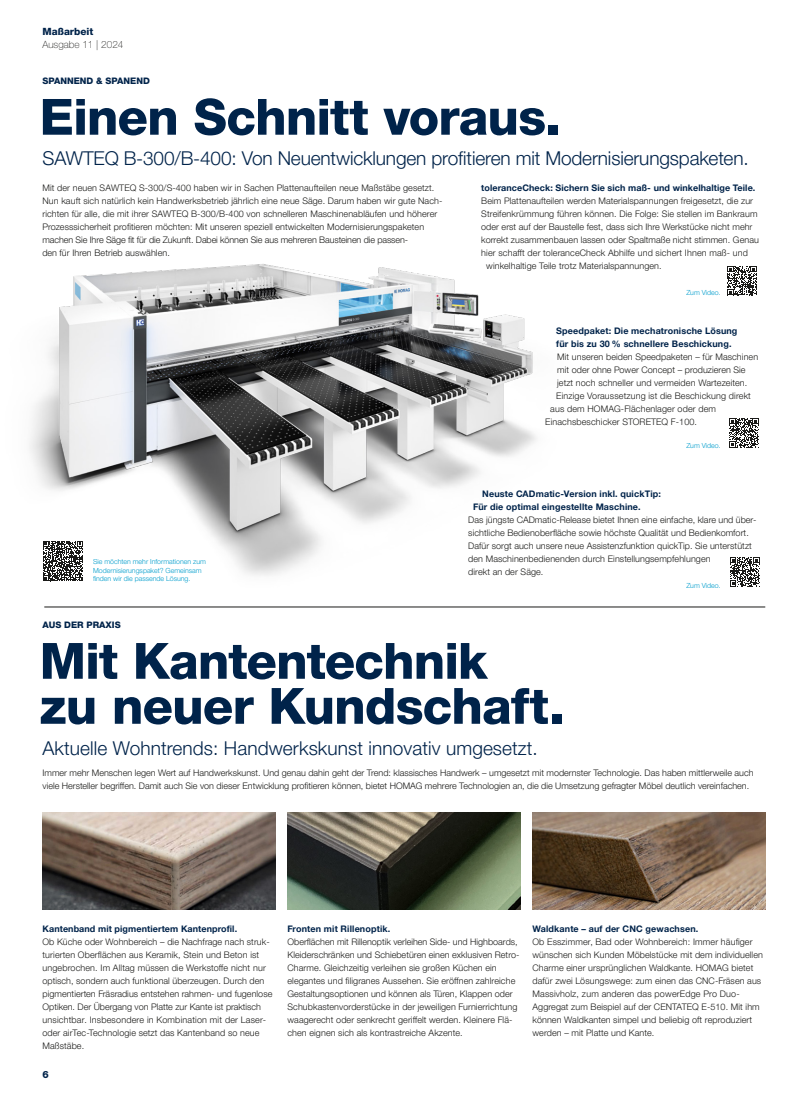
<style>
.page{position:relative;width:808px;height:1106px;background:#fff}
.page>*{position:absolute;margin:0;border:0;box-sizing:border-box;transform-origin:0 0}
.t1{font:800 50px/45px "Helvetica Neue LTW1 G";letter-spacing:-.02em;color:#00234a}
.t2{font:300 19px "Helvetica Neue LTW1 G";letter-spacing:-.01em;color:#00234a}
.t3{font:100 10px "Helvetica Neue LTW1 G";color:#1a1a18}
.t4{font:800 10px "Helvetica Neue LTW1 G";color:#00234a}
.t5{font:300 9px/13px "Helvetica Neue LTW1 G";letter-spacing:.01em;color:#1a1a18}
.t6{font:700 9px/13px "Helvetica Neue LTW1 G";letter-spacing:.015em;color:#00234a}
.t7{font:800 9px "Helvetica Neue LTW1 G";color:#00234a}
.t8{font:300 7px/8.4px "Helvetica Neue LTW1 G";color:#009dcc}
</style>
<div class="page">
<img style="left:29px;top:264px;width:608px;height:343px">
<svg style="left:727px;top:266px;width:30px;height:29px"></svg>
<img style="left:532px;top:812px;width:233px;height:97px">
<img style="left:287px;top:812px;width:234px;height:97px">
<img style="left:43px;top:812px;width:233px;height:97px">
<hr style="left:44px;top:607px;width:721px;height:1px;background:#1a1a18">
<div style="left:39px;top:538px;width:47px;height:46px;background:#fff"></div>
<svg style="left:43px;top:541px;width:40px;height:40px"></svg>
<svg style="left:729px;top:418px;width:30px;height:29px"></svg>
<svg style="left:730px;top:557px;width:29px;height:29px"></svg>
<p class="t4" style="left:43px;top:26px;width:52px">Maßarbeit</p>
<p class="t3" style="left:43px;top:38px;width:82px">Ausgabe 11 | 2024</p>
<p class="t7" style="left:43px;top:75px;width:109px">SPANNEND &amp; SPANEND</p>
<h1 class="t1" style="left:40px;top:95px;width:523px">Einen Schnitt voraus.</h1>
<h2 class="t2" style="left:43px;top:146px;width:707px">SAWTEQ B-300/B-400: Von Neuentwicklungen profitieren mit Modernisierungspaketen.</h2>
<p class="t5" style="left:43px;top:181px;width:401px">Mit der neuen SAWTEQ S-300/S-400 haben wir in Sachen Plattenaufteilen neue Maßstäbe gesetzt.<br>Nun kauft sich natürlich kein Handwerksbetrieb jährlich eine neue Säge. Darum haben wir gute Nach&shy;richten für alle, die mit ihrer SAWTEQ B-300/B-400 von schnelleren Maschinenabläufen und höherer Prozesssicherheit profitieren möchten: Mit unseren speziell entwickelten Modernisierungspaketen machen Sie Ihre Säge fit für die Zukunft. Dabei können Sie aus mehreren Bausteinen die passen-<br>den für Ihren Betrieb auswählen.</p>
<p class="t8" style="left:93px;top:557px;width:114px">Sie möchten mehr Informationen zum<br>Modernisierungspaket? Gemeinsam finden wir die passende Lösung.</p>
<p class="t7" style="left:43px;top:619px;width:80px">AUS DER PRAXIS</p>
<p class="t6" style="left:481px;top:181px;width:276px">toleranceCheck: Sichern Sie sich maß- und winkelhaltige Teile.</p>
<p class="t5" style="left:481px;top:194px;width:273px">Beim Plattenaufteilen werden Materialspannungen freigesetzt, die zur</p>
<p class="t5" style="left:481px;top:207px;width:278px">Streifenkrümmung führen können. Die Folge: Sie stellen im Bankraum</p>
<p class="t5" style="left:481px;top:220px;width:273px">oder erst auf der Baustelle fest, dass sich Ihre Werkstücke nicht mehr</p>
<p class="t5" style="left:481px;top:233px;width:279px">korrekt zusammenbauen lassen oder Spaltmaße nicht stimmen. Genau</p>
<p class="t5" style="left:481px;top:246px;width:268px">hier schafft der toleranceCheck Abhilfe und sichert Ihnen maß- und</p>
<p class="t5" style="left:486px;top:259px;width:177px">winkelhaltige Teile trotz Materialspannungen.</p>
<p class="t8" style="left:686px;top:288px;width:36px">Zum Video.</p>
<p class="t6" style="left:556px;top:324px;width:183px">Speedpaket: Die mechatronische Lösung für bis zu 30 % schnellere Beschickung.</p>
<p class="t5" style="left:557px;top:350px;width:202px">Mit unseren beiden Speedpaketen – für Maschinen</p>
<p class="t5" style="left:557px;top:363px;width:190px">mit oder ohne Power Concept – produzieren Sie</p>
<p class="t5" style="left:557px;top:376px;width:192px">jetzt noch schneller und vermeiden Wartezeiten.</p>
<p class="t5" style="left:556px;top:389px;width:196px">Einzige Voraussetzung ist die Beschickung direkt</p>
<p class="t5" style="left:550px;top:402px;width:167px">aus dem HOMAG-Flächenlager oder dem</p>
<p class="t5" style="left:545px;top:415px;width:153px">Einachsbeschicker STORETEQ F-100.</p>
<p class="t8" style="left:686px;top:441px;width:36px">Zum Video.</p>
<p class="t6" style="left:473px;top:487px;width:189px;text-indent:9px">Neuste CADmatic-Version inkl. quickTip:<br>Für die optimal eingestellte Maschine.</p>
<p class="t5" style="left:468px;top:513px;width:289px">Das jüngste CADmatic-Release bietet Ihnen eine einfache, klare und über&shy;sichtliche Bedienoberfläche sowie höchste Qualität und Bedienkomfort.<br>Dafür sorgt auch unsere neue Assistenzfunktion quickTip. Sie unterstützt den Maschinenbedienenden durch Einstellungsempfehlungen<br>direkt an der Säge.</p>
<p class="t8" style="left:686px;top:581px;width:36px">Zum Video.</p>
<h1 class="t1" style="left:40px;top:638px;width:526px">Mit Kantentechnik<br>zu neuer Kundschaft.</h1>
<h2 class="t2" style="left:42px;top:736px;width:497px">Aktuelle Wohntrends: Handwerkskunst innovativ umgesetzt.</h2>
<p class="t5" style="left:43px;top:766px;width:712px">Immer mehr Menschen legen Wert auf Handwerkskunst. Und genau dahin geht der Trend: klassisches Handwerk – umgesetzt mit modernster Technologie. Das haben mittlerweile auch viele Hersteller begriffen. Damit auch Sie von dieser Entwicklung profitieren können, bietet HOMAG mehrere Technologien an, die die Umsetzung gefragter Möbel deutlich vereinfachen.</p>
<p class="t6" style="left:43px;top:922px;width:196px">Kantenband mit pigmentiertem Kantenprofil.</p>
<p class="t5" style="left:43px;top:935px;width:231px">Ob Küche oder Wohnbereich – die Nachfrage nach struk&shy;turierten Oberflächen aus Keramik, Stein und Beton ist ungebrochen. Im Alltag müssen die Werkstoffe nicht nur optisch, sondern auch funktional überzeugen. Durch den pigmentierten Fräsradius entstehen rahmen- und fugenlose Optiken. Der Übergang von Platte zur Kante ist praktisch unsichtbar. Insbesondere in Kombination mit der Laser&shy;oder airTec-Technologie setzt das Kantenband so neue Maßstäbe.</p>
<p class="t4" style="left:43px;top:1068px;width:8px">6</p>
<p class="t6" style="left:287px;top:922px;width:104px">Fronten mit Rillenoptik.</p>
<p class="t5" style="left:287px;top:935px;width:233px">Oberflächen mit Rillenoptik verleihen Side- und Highboards, Kleiderschränken und Schiebetüren einen exklusiven Retro-Charme. Gleichzeitig verleihen sie großen Küchen ein elegantes und filigranes Aussehen. Sie eröffnen zahlreiche Gestaltungsoptionen und können als Türen, Klappen oder Schubkastenvorderstücke in der jeweiligen Furnierrichtung waagerecht oder senkrecht geriffelt werden. Kleinere Flä&shy;chen eignen sich als kontrastreiche Akzente.</p>
<p class="t6" style="left:532px;top:922px;width:167px">Waldkante – auf der CNC gewachsen.</p>
<p class="t5" style="left:532px;top:935px;width:232px">Ob Esszimmer, Bad oder Wohnbereich: Immer häufiger wünschen sich Kunden Möbelstücke mit dem individuellen Charme einer ursprünglichen Waldkante. HOMAG bietet dafür zwei Lösungswege: zum einen das CNC-Fräsen aus Massivholz, zum anderen das powerEdge Pro Duo-Aggregat zum Beispiel auf der CENTATEQ E-510. Mit ihm können Waldkanten simpel und beliebig oft reproduziert werden – mit Platte und Kante.</p>
</div>
